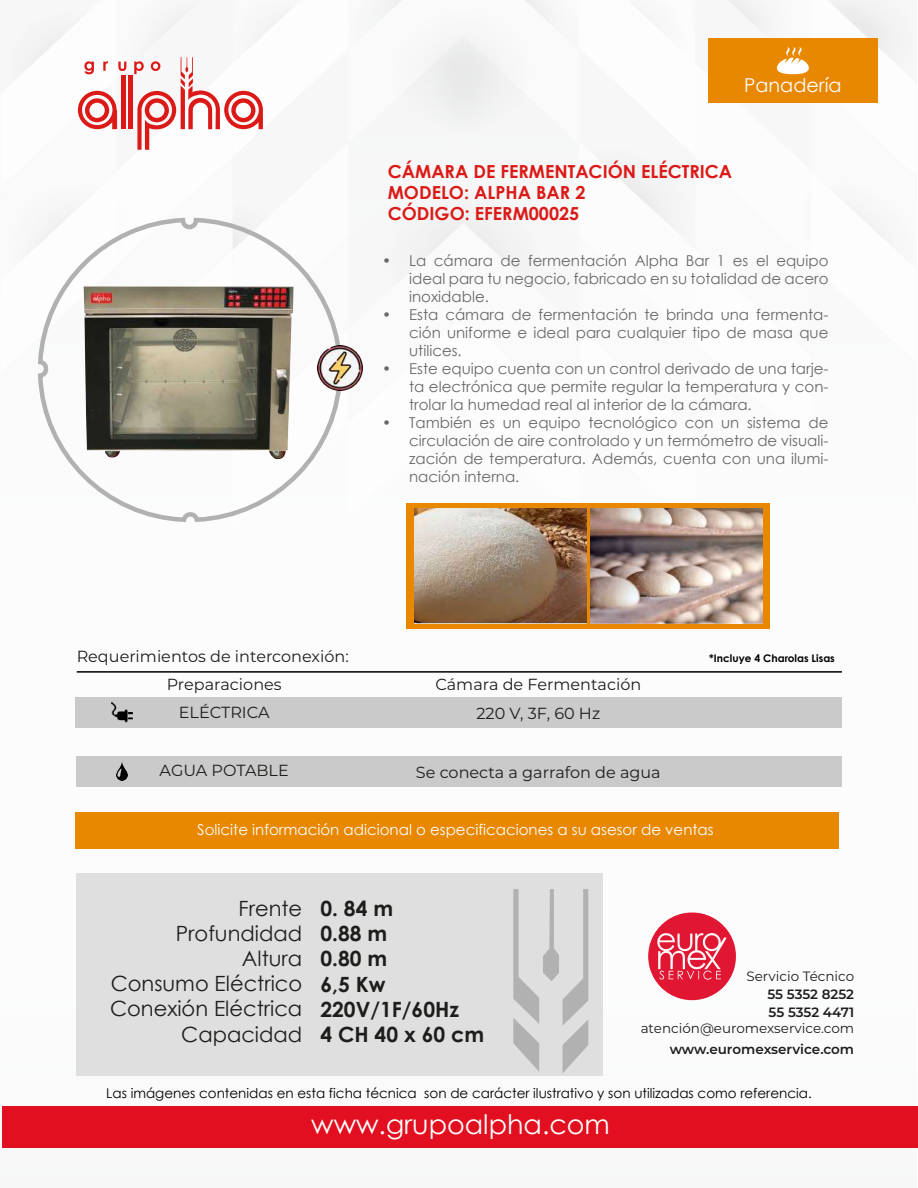
<style>
.page{position:relative;width:918px;height:1188px;background:#fff}
.page>*{position:absolute;margin:0;border:0;box-sizing:border-box;transform-origin:0 0}
.t1{font:27px "Century Gothic";color:#fffffd}
.t2{font:21px/25.2px "Century Gothic";color:#1d1d1b;text-align:right}
.t3{font:700 21px/25.2px "Century Gothic";color:#1d1d1b}
.t4{font:19.2px "Century Gothic";color:#fff}
.t5{font:700 18px/21.1px "Century Gothic";color:#db1a17}
.t6{font:16.05px "Montserrat";color:#1d1d1b}
.t7{font:15px/18px "Century Gothic";color:#69696b;text-align:justify}
.t8{font:15px "Century Gothic";color:#fff}
.t9{font:13.5px "Century Gothic";color:#000}
.t10{font:13.5px "Montserrat";color:#1d1d1b}
.t11{font:600 13.5px/17.7px "Montserrat";letter-spacing:-.005em;color:#1d1d1b}
.t12{font:700 10.5px "Century Gothic Pro";color:#000}
.s1{font-family:"Century Gothic Pro"}
</style>
<div class="page">
<div style="left:75px;top:812px;width:764px;height:36px;background:#e88700"></div>
<div style="left:77px;top:873px;width:526px;height:203px;background:#dfdfdf"></div>
<div style="left:2px;top:1106px;width:916px;height:42px;background:#e10f1f"></div>
<svg style="left:513px;top:889px;width:75px;height:184px"></svg>
<img style="left:648px;top:912px;width:89px;height:89px">
<svg style="left:13px;top:0;width:896px;height:530px"></svg>
<img style="left:318px;top:346px;width:44px;height:44px">
<div style="left:407px;top:503px;width:363px;height:126px;background:#e88700"></div>
<img style="left:414px;top:508px;width:173px;height:116px">
<img style="left:590px;top:508px;width:172px;height:115px">
<img style="left:84px;top:286px;width:210px;height:175px">
<hr style="left:77px;top:671px;width:765px;height:2px;background:#000">
<div style="left:75px;top:698px;width:767px;height:30px;background:#cacaca"></div>
<div style="left:76px;top:756px;width:766px;height:31px;background:#cacaca"></div>
<img style="left:111px;top:701px;width:22px;height:22px">
<img style="left:117px;top:762px;width:11px;height:18px">
<p class="t4" style="left:744px;top:72px;width:99px">Panadería</p>
<p class="t5" style="left:388px;top:160px;width:346px">CÁMARA DE FERMENTACIÓN ELÉCTRICA<br>MODELO: ALPHA BAR 2<br>CÓDIGO: EFERM0<span class="s1">0</span>0<span class="s1">25</span></p>
<p class="t7" style="left:409px;top:251px;width:421px;text-indent:-27px">• La cámara de fermentación Alpha Bar 1 es el equipo ideal para tu negocio, fabricado en su totalidad de acero inoxidable.</p>
<p class="t7" style="left:409px;top:305px;width:421px;text-indent:-27px">• Esta cámara de fermentación te brinda una fermenta&shy;ción uniforme e ideal para cualquier tipo de masa que utilices.</p>
<p class="t7" style="left:409px;top:359px;width:421px;text-indent:-27px">• Este equipo cuenta con un control derivado de una tarje&shy;ta electrónica que permite regular la temperatura y con&shy;trolar la humedad real al interior de la cámara.</p>
<p class="t7" style="left:409px;top:413px;width:421px;text-indent:-27px">• También es un equipo tecnológico con un sistema de circulación de aire controlado y un termómetro de visuali&shy;zación de temperatura. Además, cuenta con una ilumi&shy;nación interna.</p>
<p class="t6" style="left:77px;top:646px;width:274px">Requerimientos de interconexión:</p>
<p class="t12" style="left:709px;top:652px;width:127px">*Incluye 4 Charolas Lisas</p>
<p class="t6" style="left:167px;top:674px;width:117px">Preparaciones</p>
<p class="t6" style="left:435px;top:674px;width:207px">Cámara de Fermentación</p>
<p class="t6" style="left:179px;top:701px;width:92px">ELÉCTRICA</p>
<p class="t6" style="left:477px;top:703px;width:125px">220 V, 3F, 60 Hz</p>
<p class="t6" style="left:160px;top:760px;width:131px">AGUA POTABLE</p>
<p class="t6" style="left:416px;top:762px;width:246px">Se conecta a garrafon de agua</p>
<p class="t8" style="left:197px;top:819px;width:518px">Solicite información adicional o especificaciones a su asesor de ventas</p>
<h2 class="t2" style="left:110px;top:895px;width:194px">Frente<br>Profundidad<br>Altura<br>Consumo Eléctrico<br>Conexión Eléctrica<br>Capacidad</h2>
<h2 class="t3" style="left:320px;top:895px;width:165px">0. 84 m<br>0.88 m<br>0.80 m<br>6,5 Kw<br>220V/1F/60Hz<br>4 CH 40 x 60 cm</h2>
<p class="t10" style="left:746px;top:967px;width:109px">Servicio Técnico</p>
<p class="t11" style="left:767px;top:985px;width:88px">55 5352 8252<br>55 5352 4471</p>
<p class="t10" style="left:641px;top:1019px;width:215px">atención@euromexservice.com</p>
<p class="t11" style="left:670px;top:1039px;width:186px">www.euromexservice.com</p>
<p class="t9" style="left:106px;top:1084px;width:707px">Las imágenes contenidas en esta ficha técnica son de carácter ilustrativo y son utilizadas como referencia.</p>
<h1 class="t1" style="left:311px;top:1106px;width:300px">www.grupoalpha.com</h1>
</div>
